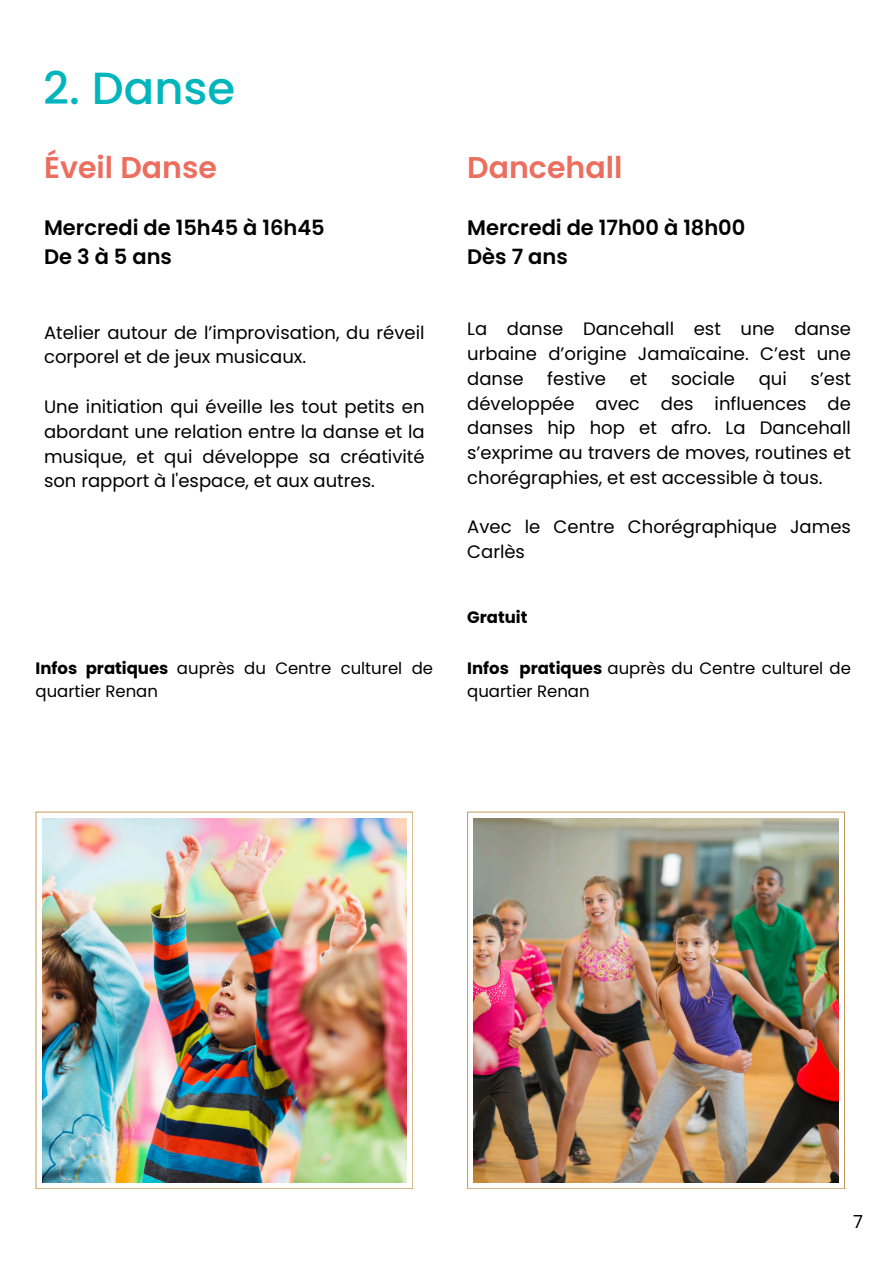
<style>
.page{position:relative;width:894px;height:1264px;background:#fff}
.page>*{position:absolute;margin:0;border:0;box-sizing:border-box;transform-origin:0 0}
.t1{font:500 45px "Poppins";color:#00b6bd}
.t2{font:600 30px "Poppins";color:#ec6e5f}
.t3{font:600 21px/29.2px "Poppins";color:#000}
.t4{font:18px/24.8px "Poppins";color:#000;text-align:justify}
.t5{font:16.5px/22.5px "Poppins";color:#000}
.t6{font:700 16.5px "Poppins";color:#000}
.s1{font-weight:700}
</style>
<div class="page">
<img style="left:36px;top:811px;width:377px;height:378px">
<img style="left:467px;top:811px;width:377px;height:378px">
<h1 class="t1" style="left:43px;top:57px;width:193px">2. Danse</h1>
<h2 class="t2" style="left:44px;top:147px;width:174px">Éveil Danse</h2>
<p class="t3" style="left:44px;top:212px;width:282px">Mercredi de 15h45 à 16h45<br>De3à5ans</p>
<p class="t4" style="left:44px;top:320px;width:382px">Atelier autour de l’improvisation, du réveil corporel et de jeux musicaux.</p>
<p class="t4" style="left:44px;top:394px;width:382px">Une initiation qui éveille les tout petits en abordant une relation entre la danse et la musique, et qui développe sa créativité son rapport à l'espace, et aux autres.</p>
<p class="t5" style="left:36px;top:657px;width:399px"><span class="s1">Infos pratiques</span> auprès du Centre culturel de quartier Renan</p>
<h2 class="t2" style="left:467px;top:147px;width:157px">Dancehall</h2>
<p class="t3" style="left:467px;top:212px;width:279px">Mercredi de 17h00 à 18h00<br>Dès 7 ans</p>
<p class="t4" style="left:467px;top:316px;width:385px">La danse Dancehall est une danse urbaine d’origine Jamaïcaine. C’est une danse</p>
<p class="t4" style="left:547px;top:366px;width:60px">festive</p>
<p class="t4" style="left:629px;top:366px;width:19px">et</p>
<p class="t4" style="left:670px;top:366px;width:66px">sociale</p>
<p class="t4" style="left:758px;top:366px;width:30px">qui</p>
<p class="t4" style="left:467px;top:366px;width:385px;text-indent:343px">s’est développée avec des influences de danses hip hop et afro. La Dancehall s’exprime au travers de moves, routines et chorégraphies, et est accessible à tous.</p>
<p class="t4" style="left:467px;top:514px;width:385px">Avec le Centre Chorégraphique James<br>Carlès</p>
<p class="t6" style="left:467px;top:605px;width:62px">Gratuit</p>
<p class="t5" style="left:467px;top:657px;width:385px"><span class="s1">Infos pratiques</span> auprès du Centre culturel de quartier Renan</p>
<p class="t4" style="left:852px;top:1209px;width:11px">7</p>
</div>
